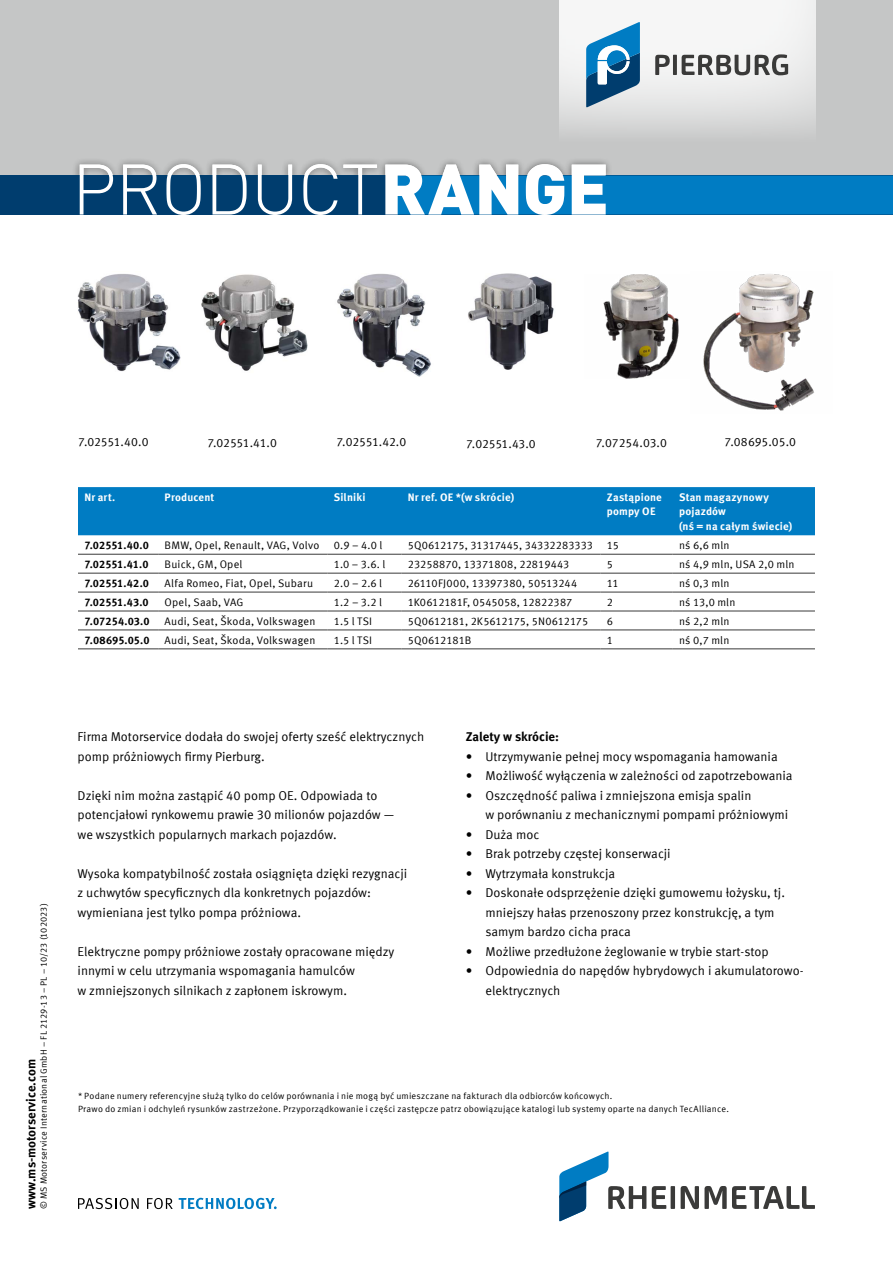
<style>
.page{position:relative;width:893px;height:1263px;background:#fff}
.page>*{position:absolute;margin:0;border:0;box-sizing:border-box;transform-origin:0 0}
.t1{font:300 70.2px "DIN Offc";letter-spacing:-.02em;color:#fff}
.t2{font:12.75px/19.5px "Meta Offc Pro Norm";color:#000}
.t3{font:700 12.75px "Meta Offc Pro";color:#000}
.t4{font:12px "Meta Offc Pro Norm";letter-spacing:-.01em;color:#000}
.t5{font:10.8px "Meta Offc Pro Norm";letter-spacing:.01em;color:#000}
.t6{font:700 10.8px/14.7px "Meta Offc Pro";letter-spacing:.015em;color:#fff}
.t7{font:700 10.8px "Meta Offc Pro";color:#000}
.t8{font:9px/12.6px "Meta Offc Pro Norm";letter-spacing:.025em;color:#000}
.s1{font-weight:900}
</style>
<div class="page">
<div style="left:0;top:0;width:893px;height:200px;background:#c5c6c6"></div>
<div style="left:559px;top:0;width:256px;height:143px;background:linear-gradient(to bottom,#fff,#d3d4d4)"></div>
<svg style="left:655px;top:54px;width:133px;height:21px;background:#999"></svg>
<svg style="left:586px;top:22px;width:54px;height:85px;background:#5f97bb"></svg>
<svg style="left:559px;top:1151px;width:256px;height:70px"></svg>
<img style="left:77px;top:274px;width:103px;height:97px">
<img style="left:202px;top:274px;width:106px;height:97px">
<img style="left:468px;top:274px;width:86px;height:95px">
<img style="left:337px;top:273px;width:94px;height:103px">
<img style="left:603px;top:274px;width:76px;height:105px">
<img style="left:703px;top:274px;width:111px;height:137px">
<div style="left:72px;top:157px;width:541px;height:46px;background:#000;opacity:.5"></div>
<div style="left:0;top:175px;width:893px;height:39px;background:#003d6e"></div>
<div style="left:392px;top:175px;width:501px;height:39px;background:#007cc3"></div>
<div style="left:78px;top:487px;width:737px;height:48px;background:#007cc3"></div>
<hr style="left:78px;top:554px;width:80px;height:1px;background:#3a3a39">
<hr style="left:158px;top:554px;width:169px;height:1px;background:#3a3a39">
<hr style="left:327px;top:554px;width:74px;height:1px;background:#3a3a39">
<hr style="left:401px;top:554px;width:199px;height:1px;background:#3a3a39">
<hr style="left:78px;top:648px;width:80px;height:1px;background:#3a3a39">
<hr style="left:158px;top:648px;width:169px;height:1px;background:#3a3a39">
<hr style="left:327px;top:648px;width:74px;height:1px;background:#3a3a39">
<hr style="left:401px;top:648px;width:199px;height:1px;background:#3a3a39">
<hr style="left:600px;top:648px;width:73px;height:1px;background:#3a3a39">
<hr style="left:673px;top:648px;width:142px;height:1px;background:#3a3a39">
<hr style="left:600px;top:554px;width:73px;height:1px;background:#3a3a39">
<hr style="left:673px;top:554px;width:142px;height:1px;background:#3a3a39">
<hr style="left:78px;top:573px;width:80px;height:1px;background:#3a3a39">
<hr style="left:158px;top:573px;width:169px;height:1px;background:#3a3a39">
<hr style="left:327px;top:573px;width:74px;height:1px;background:#3a3a39">
<hr style="left:401px;top:573px;width:199px;height:1px;background:#3a3a39">
<hr style="left:600px;top:573px;width:73px;height:1px;background:#3a3a39">
<hr style="left:673px;top:573px;width:142px;height:1px;background:#3a3a39">
<hr style="left:78px;top:592px;width:80px;height:1px;background:#3a3a39">
<hr style="left:158px;top:592px;width:169px;height:1px;background:#3a3a39">
<hr style="left:327px;top:592px;width:74px;height:1px;background:#3a3a39">
<hr style="left:401px;top:592px;width:199px;height:1px;background:#3a3a39">
<hr style="left:600px;top:592px;width:73px;height:1px;background:#3a3a39">
<hr style="left:673px;top:592px;width:142px;height:1px;background:#3a3a39">
<hr style="left:78px;top:611px;width:80px;height:1px;background:#3a3a39">
<hr style="left:158px;top:611px;width:169px;height:1px;background:#3a3a39">
<hr style="left:327px;top:611px;width:74px;height:1px;background:#3a3a39">
<hr style="left:401px;top:611px;width:199px;height:1px;background:#3a3a39">
<hr style="left:600px;top:611px;width:73px;height:1px;background:#3a3a39">
<hr style="left:673px;top:611px;width:142px;height:1px;background:#3a3a39">
<hr style="left:78px;top:629px;width:80px;height:1px;background:#3a3a39">
<hr style="left:158px;top:629px;width:169px;height:1px;background:#3a3a39">
<hr style="left:327px;top:629px;width:74px;height:1px;background:#3a3a39">
<hr style="left:401px;top:629px;width:199px;height:1px;background:#3a3a39">
<hr style="left:600px;top:629px;width:73px;height:1px;background:#3a3a39">
<hr style="left:673px;top:629px;width:142px;height:1px;background:#3a3a39">
<svg style="left:78px;top:1198px;width:61px;height:11px"></svg>
<svg style="left:147px;top:1198px;width:26px;height:11px"></svg>
<svg style="left:179px;top:1198px;width:98px;height:11px"></svg>
<h1 class="t1" style="left:72px;top:146px;width:539px">PRODUCT<span class="s1">RANGE</span></h1>
<p class="t4" style="left:78px;top:433px;width:72px">7.02551.40.0</p>
<p class="t4" style="left:207px;top:434px;width:71px">7.02551.41.0</p>
<p class="t4" style="left:336px;top:432px;width:71px">7.02551.42.0</p>
<p class="t4" style="left:466px;top:435px;width:71px">7.02551.43.0</p>
<p class="t4" style="left:596px;top:434px;width:73px">7.07254.03.0</p>
<p class="t4" style="left:725px;top:433px;width:73px">7.08695.05.0</p>
<p class="t6" style="left:84px;top:489px;width:32px">Nr art.</p>
<p class="t6" style="left:165px;top:489px;width:51px">Producent</p>
<p class="t6" style="left:334px;top:489px;width:33px">Silniki</p>
<p class="t6" style="left:408px;top:489px;width:108px">Nr ref. OE *(w skrócie)</p>
<p class="t6" style="left:607px;top:489px;width:56px">Zastąpione pompy OE</p>
<p class="t6" style="left:679px;top:489px;width:115px">Stan magazynowy pojazdów<br>(nś = na całym świecie)</p>
<p class="t7" style="left:84px;top:537px;width:66px">7.02551.40.0</p>
<p class="t5" style="left:165px;top:537px;width:156px">BMW, Opel, Renault, VAG, Volvo</p>
<p class="t5" style="left:334px;top:537px;width:50px">0.9 – 4.0 l</p>
<p class="t5" style="left:408px;top:537px;width:187px">5Q0612175, 31317445, 34332283333</p>
<p class="t5" style="left:607px;top:537px;width:14px">15</p>
<p class="t5" style="left:679px;top:537px;width:52px">nś 6,6 mln</p>
<p class="t7" style="left:84px;top:556px;width:66px">7.02551.41.0</p>
<p class="t5" style="left:165px;top:556px;width:79px">Buick, GM, Opel</p>
<p class="t5" style="left:334px;top:556px;width:53px">1.0 – 3.6. l</p>
<p class="t5" style="left:408px;top:556px;width:163px">23258870, 13371808, 22819443</p>
<p class="t5" style="left:607px;top:556px;width:8px">5</p>
<p class="t5" style="left:679px;top:556px;width:117px">nś 4,9 mln, USA 2,0 mln</p>
<p class="t7" style="left:84px;top:574px;width:66px">7.02551.42.0</p>
<p class="t5" style="left:165px;top:575px;width:150px">Alfa Romeo, Fiat, Opel, Subaru</p>
<p class="t5" style="left:334px;top:575px;width:50px">2.0 – 2.6 l</p>
<p class="t5" style="left:408px;top:575px;width:171px">26110FJ000, 13397380, 50513244</p>
<p class="t5" style="left:607px;top:575px;width:13px">11</p>
<p class="t5" style="left:679px;top:575px;width:52px">nś 0,3 mln</p>
<p class="t7" style="left:84px;top:593px;width:66px">7.02551.43.0</p>
<p class="t5" style="left:165px;top:594px;width:80px">Opel, Saab, VAG</p>
<p class="t5" style="left:334px;top:594px;width:50px">1.2 – 3.2 l</p>
<p class="t5" style="left:408px;top:594px;width:166px">1K0612181F, 0545058, 12822387</p>
<p class="t5" style="left:607px;top:594px;width:8px">2</p>
<p class="t5" style="left:679px;top:594px;width:58px">nś 13,0 mln</p>
<p class="t7" style="left:84px;top:612px;width:67px">7.07254.03.0</p>
<p class="t5" style="left:165px;top:613px;width:152px">Audi, Seat, Škoda, Volkswagen</p>
<p class="t5" style="left:334px;top:613px;width:40px">1.5 l TSI</p>
<p class="t5" style="left:408px;top:613px;width:182px">5Q0612181, 2K5612175, 5N0612175</p>
<p class="t5" style="left:607px;top:613px;width:8px">6</p>
<p class="t5" style="left:679px;top:613px;width:52px">nś 2,2 mln</p>
<p class="t7" style="left:84px;top:631px;width:67px">7.08695.05.0</p>
<p class="t5" style="left:165px;top:632px;width:152px">Audi, Seat, Škoda, Volkswagen</p>
<p class="t5" style="left:334px;top:632px;width:40px">1.5 l TSI</p>
<p class="t5" style="left:408px;top:632px;width:65px">5Q0612181B</p>
<p class="t5" style="left:607px;top:632px;width:8px">1</p>
<p class="t5" style="left:679px;top:632px;width:52px">nś 0,7 mln</p>
<p class="t8" style="left:37px;top:1209px;width:307px;rotate:-90deg">© MS Motorservice International GmbH – FL 2129-13 – PL – 10/23 (102023)</p>
<p class="t3" style="left:21px;top:1209px;width:151px;rotate:-90deg">www.ms-motorservice.com</p>
<p class="t2" style="left:78px;top:726px;width:348px">Firma Motorservice dodała do swojej oferty sześć elektrycznych pomp próżniowych firmy Pierburg.</p>
<p class="t2" style="left:78px;top:785px;width:318px">Dzięki nim można zastąpić 40 pomp OE. Odpowiada to potencjałowi rynkowemu prawie 30 milionów pojazdów — we wszystkich popularnych markach pojazdów.</p>
<p class="t2" style="left:78px;top:863px;width:331px">Wysoka kompatybilność została osiągnięta dzięki rezygnacji z uchwytów specyficznych dla konkretnych pojazdów: wymieniana jest tylko pompa próżniowa.</p>
<p class="t2" style="left:78px;top:940px;width:318px">Elektryczne pompy próżniowe zostały opracowane między innymi w celu utrzymania wspomagania hamulców<br>w zmniejszonych silnikach z zapłonem iskrowym.</p>
<p class="t3" style="left:466px;top:727px;width:95px">Zalety w skrócie:</p>
<p class="t2" style="left:466px;top:745px;width:313px">• Utrzymywanie pełnej mocy wspomagania hamowania</p>
<p class="t2" style="left:466px;top:765px;width:328px">• Możliwość wyłączenia w zależności od zapotrzebowania</p>
<p class="t2" style="left:485px;top:784px;width:304px;text-indent:-19px">• Oszczędność paliwa i zmniejszona emisja spalin<br>w porównaniu z mechanicznymi pompami próżniowymi</p>
<p class="t2" style="left:466px;top:823px;width:75px">• Duża moc</p>
<p class="t2" style="left:466px;top:843px;width:206px">• Brak potrzeby częstej konserwacji</p>
<p class="t2" style="left:466px;top:862px;width:151px">• Wytrzymała konstrukcja</p>
<p class="t2" style="left:485px;top:882px;width:301px;text-indent:-19px">• Doskonałe odsprzężenie dzięki gumowemu łożysku, tj. mniejszy hałas przenoszony przez konstrukcję, a tym samym bardzo cicha praca</p>
<p class="t2" style="left:466px;top:940px;width:304px">• Możliwe przedłużone żeglowanie w trybie start-stop</p>
<p class="t2" style="left:485px;top:960px;width:320px;text-indent:-19px">• Odpowiednia do napędów hybrydowych i akumulatorowo&shy;elektrycznych</p>
<p class="t8" style="left:78px;top:1089px;width:652px">* Podane numery referencyjne służą tylko do celów porównania i nie mogą być umieszczane na fakturach dla odbiorców końcowych.<br>Prawo do zmian i odchyleń rysunków zastrzeżone. Przyporządkowanie i części zastępcze patrz obowiązujące katalogi lub systemy oparte na danych TecAlliance.</p>
</div>
